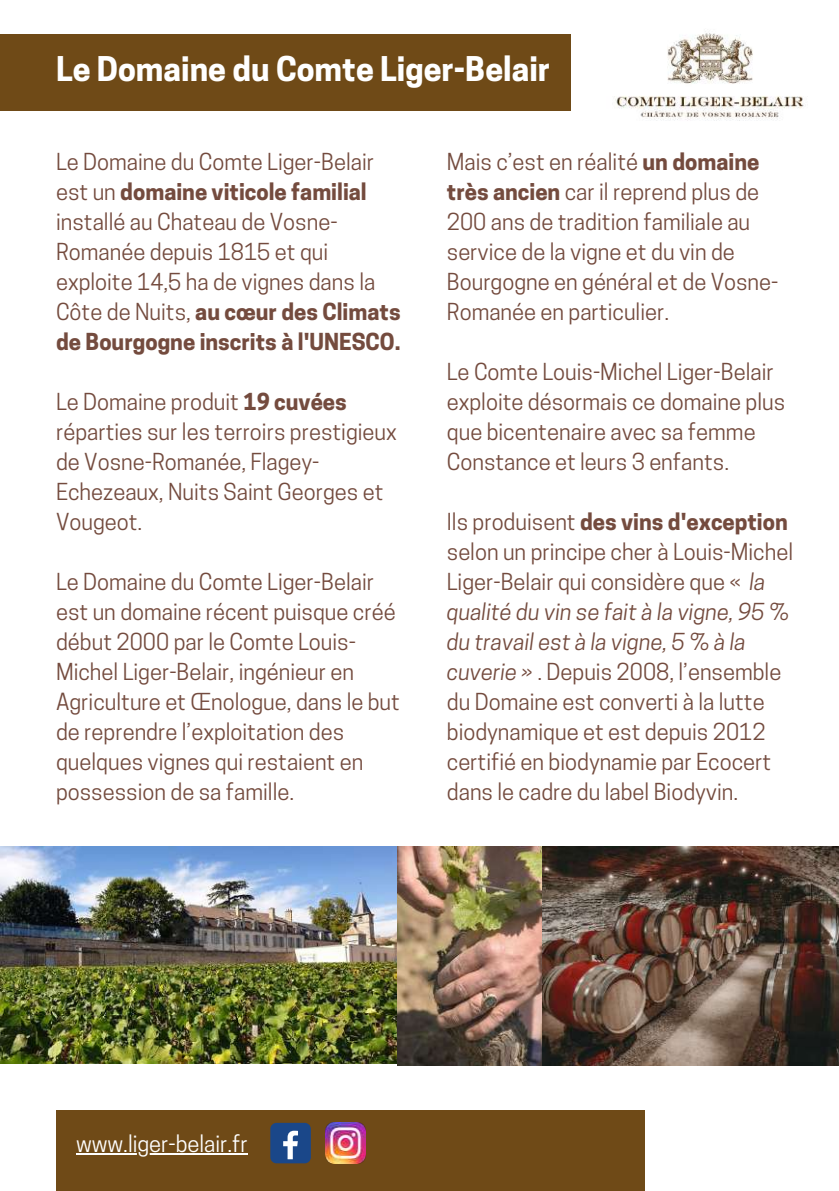
<style>
.page{position:relative;width:839px;height:1191px;background:#fff}
.page>*{position:absolute;margin:0;border:0;box-sizing:border-box;transform-origin:0 0}
.t1{font:700 32px "Cooper Hewitt";color:#fff}
.t2{font:22px/30px "Cooper Hewitt";color:#744b3e}
.t3{font:22px "Cooper Hewitt";color:#fff}
.s1{font-weight:700}
.s2{font-style:italic}
</style>
<div class="page">
<div style="left:0;top:34px;width:570px;height:76px;background:#6f4a17"></div>
<div style="left:56px;top:1110px;width:588px;height:81px;background:#6f4a17"></div>
<img style="left:614px;top:31px;width:190px;height:90px">
<img style="left:0;top:846px;width:838px;height:219px">
<hr style="left:76px;top:1153px;width:172px;height:2px;background:#fff">
<div style="left:270px;top:1123px;width:41px;height:40px;background:#1a4789;border-radius:6px"></div>
<svg style="left:283px;top:1131px;width:15px;height:28px"></svg>
<img style="left:325px;top:1123px;width:41px;height:40px">
<h1 class="t1" style="left:56px;top:57px;width:495px">Le Domaine du Comte Liger-Belair</h1>
<p class="t2" style="left:56px;top:149px;width:346px">Le Domaine du Comte Liger-Belair est un <span class="s1">domaine viticole familial </span>installé au Chateau de Vosne-<br>Romanée depuis 1815 et qui exploite 14,5 ha de vignes dans la<br>Côte de Nuits, <span class="s1">au cœur des Climats de Bourgogne inscrits à l'UNESCO.</span></p>
<p class="t2" style="left:56px;top:389px;width:342px">Le Domaine produit <span class="s1">19 cuvées </span>réparties sur les terroirs prestigieux de Vosne-Romanée, Flagey-<br>Echezeaux, Nuits Saint Georges et<br>Vougeot.</p>
<p class="t2" style="left:56px;top:569px;width:345px">Le Domaine du Comte Liger-Belair est un domaine récent puisque créé début 2000 par le Comte Louis-<br>Michel Liger-Belair, ingénieur en<br>Agriculture et Œnologue, dans le but de reprendre l’exploitation des quelques vignes qui restaient en possession de sa famille.</p>
<p class="t2" style="left:447px;top:149px;width:333px">Mais c’est en réalité <span class="s1">un domaine très ancien</span> car il reprend plus de<br>200 ans de tradition familiale au service de la vigne et du vin de<br>Bourgogne en général et de Vosne-<br>Romanée en particulier.</p>
<p class="t2" style="left:447px;top:359px;width:340px">Le Comte Louis-Michel Liger-Belair exploite désormais ce domaine plus que bicentenaire avec sa femme Constance et leurs 3 enfants.</p>
<p class="t2" style="left:447px;top:509px;width:348px">Ils produisent <span class="s1">des vins d'exception </span>selon un principe cher à Louis-Michel Liger-Belair qui considère que « <span class="s2">la qualité du vin se fait à la vigne, 95 % du travail est à la vigne, 5 % à la cuverie »</span> . Depuis 2008, l’ensemble du Domaine est converti à la lutte biodynamique et est depuis 2012 certifié en biodynamie par Ecocert dans le cadre du label Biodyvin.</p>
<p class="t3" style="left:76px;top:1135px;width:173px">www.liger-belair.fr</p>
</div>
